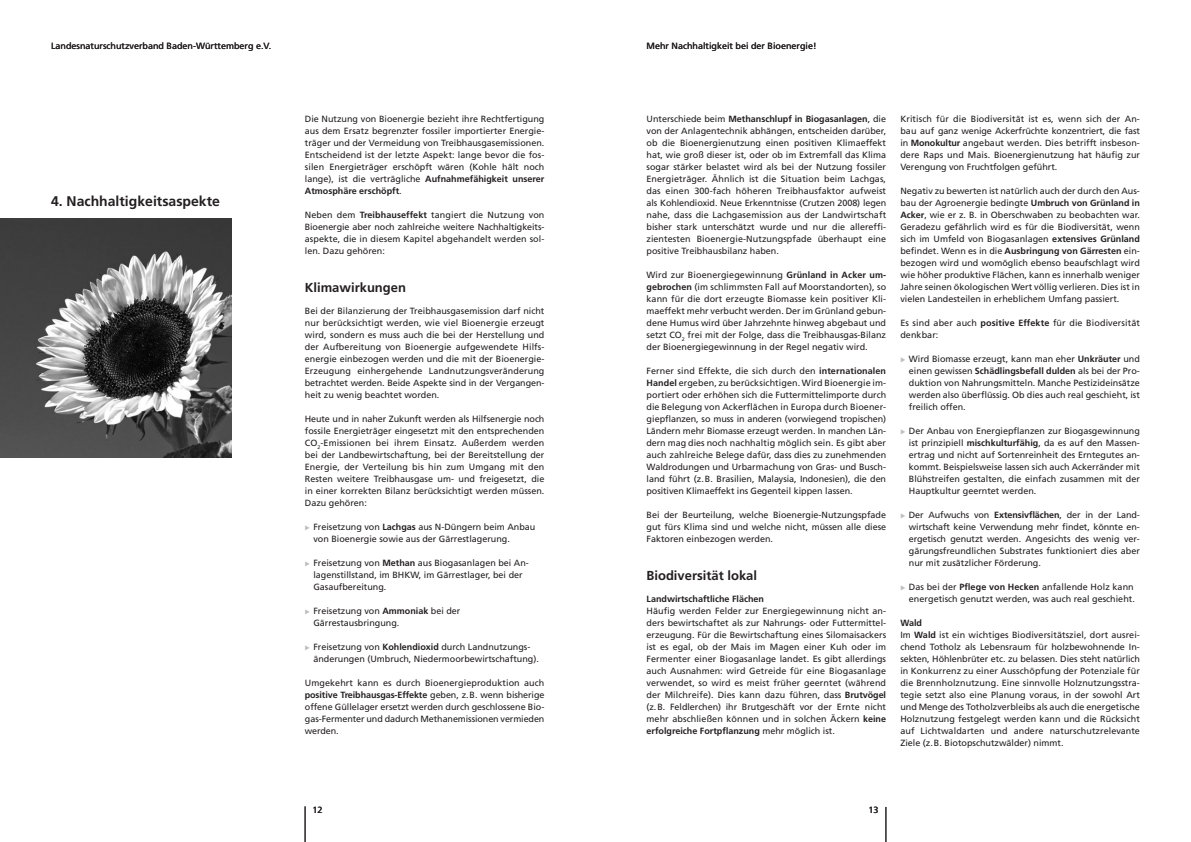
<style>
.page{position:relative;width:1191px;height:842px;background:#fff}
.page>*{position:absolute;margin:0;border:0;box-sizing:border-box;transform-origin:0 0}
.Headline_2{font:700 14px "Frutiger";color:#231f20}
.Subhead{font:700 13px "Frutiger";color:#231f20}
.Copy{font:9px/12px "Frutiger";color:#231f20;text-align:justify}
.Aufzählung{font:9px/12px "Frutiger";color:#231f20}
.Copy-2{font:700 9px "Frutiger";color:#231f20}
.s1{font-weight:700}
.s2{color:#bcbdc0}
</style>
<div class="page">
<img style="left:0;top:218px;width:231px;height:240px">
<hr style="left:885px;top:807px;width:1px;height:35px;background:#231f20">
<hr style="left:305px;top:806px;width:1px;height:36px;background:#231f20">
<p class="Copy" style="left:51px;top:40px;width:222px">Landesnaturschutzverband Baden-Württemberg e.V.</p>
<p class="Copy" style="left:646px;top:40px;width:172px">Mehr Nachhaltigkeit bei der Bioenergie!</p>
<p class="Headline_2" style="left:51px;top:193px;width:170px">4. Nachhaltigkeitsaspekte</p>
<p class="Copy" style="left:305px;top:113px;width:241px">Die Nutzung von Bioenergie bezieht ihre Rechtfertigung aus dem Ersatz begrenzter fossiler importierter Energie&shy;träger und der Vermeidung von Treibhausgasemissionen.<br>Entscheidend ist der letzte Aspekt: lange bevor die fos&shy;silen Energieträger erschöpft wären (Kohle hält noch lange), ist die verträgliche <span class="s1">Aufnahmefähigkeit unserer Atmosphäre erschöpft</span>.</p>
<p class="Copy" style="left:305px;top:209px;width:241px">Neben dem <span class="s1">Treibhauseffekt</span> tangiert die Nutzung von Bioenergie aber noch zahlreiche weitere Nachhaltigkeits&shy;aspekte, die in diesem Kapitel abgehandelt werden sol&shy;len. Dazu gehören:</p>
<p class="Subhead" style="left:305px;top:280px;width:103px">Klimawirkungen</p>
<p class="Copy" style="left:305px;top:305px;width:241px">Bei der Bilanzierung der Treibhausgasemission darf nicht nur berücksichtigt werden, wie viel Bioenergie erzeugt wird, sondern es muss auch die bei der Herstellung und der Aufbereitung von Bioenergie aufgewendete Hilfs&shy;energie einbezogen werden und die mit der Bioenergie-Erzeugung einhergehende Landnutzungsveränderung betrachtet werden. Beide Aspekte sind in der Vergangen&shy;heit zu wenig beachtet worden.</p>
<p class="Copy" style="left:305px;top:413px;width:241px">Heute und in naher Zukunft werden als Hilfsenergie noch fossile Energieträger eingesetzt mit den entsprechenden CO<sub>2</sub>-Emissionen bei ihrem Einsatz. Außerdem werden bei der Landbewirtschaftung, bei der Bereitstellung der Energie, der Verteilung bis hin zum Umgang mit den Resten weitere Treibhausgase um- und freigesetzt, die in einer korrekten Bilanz berücksichtigt werden müssen.<br>Dazu gehören:</p>
<p class="Aufzählung" style="left:313px;top:521px;width:224px;text-indent:-9px"><span class="s2">◆</span> Freisetzung von <span class="s1">Lachgas</span> aus N-Düngern beim Anbau von Bioenergie sowie aus der Gärrestlagerung.</p>
<p class="Aufzählung" style="left:313px;top:557px;width:217px;text-indent:-9px"><span class="s2">◆</span> Freisetzung von <span class="s1">Methan</span> aus Biogasanlagen bei An&shy;lagenstillstand, im BHKW, im Gärrestlager, bei der<br>Gasaufbereitung.</p>
<p class="Aufzählung" style="left:313px;top:605px;width:149px;text-indent:-9px"><span class="s2">◆</span> Freisetzung von <span class="s1">Ammoniak</span> bei der<br>Gärrestausbringung.</p>
<p class="Aufzählung" style="left:313px;top:641px;width:227px;text-indent:-9px"><span class="s2">◆</span> Freisetzung von <span class="s1">Kohlendioxid</span> durch Landnutzungs&shy;änderungen (Umbruch, Niedermoorbewirtschaftung).</p>
<p class="Copy" style="left:305px;top:677px;width:241px">Umgekehrt kann es durch Bioenergieproduktion auch <span class="s1">positive Treibhausgas-Effekte</span> geben, z.B. wenn bisherige offene Güllelager ersetzt werden durch geschlossene Bio&shy;gas-Fermenter und dadurch Methanemissionen vermieden werden.</p>
<p class="Copy" style="left:646px;top:113px;width:241px">Unterschiede beim <span class="s1">Methanschlupf in Biogasanlagen</span>, die von der Anlagentechnik abhängen, entscheiden darüber, ob die Bioenergienutzung einen positiven Klimaeffekt hat, wie groß dieser ist, oder ob im Extremfall das Klima sogar stärker belastet wird als bei der Nutzung fossiler Energieträger. Ähnlich ist die Situation beim Lachgas, das einen 300-fach höheren Treibhausfaktor aufweist als Kohlendioxid. Neue Erkenntnisse (Crutzen 2008) legen nahe, dass die Lachgasemission aus der Landwirtschaft bisher stark unterschätzt wurde und nur die allereffi&shy;zientesten Bioenergie-Nutzungspfade überhaupt eine positive Treibhausbilanz haben.</p>
<p class="Copy" style="left:646px;top:269px;width:241px">Wird zur Bioenergiegewinnung <span class="s1">Grünland in Acker um&shy;gebrochen</span> (im schlimmsten Fall auf Moorstandorten), so kann für die dort erzeugte Biomasse kein positiver Kli&shy;maeffekt mehr verbucht werden. Der im Grünland gebun&shy;dene Humus wird über Jahrzehnte hinweg abgebaut und setzt CO<sub>2</sub> frei mit der Folge, dass die Treibhausgas-Bilanz der Bioenergiegewinnung in der Regel negativ wird.</p>
<p class="Copy" style="left:646px;top:365px;width:241px">Ferner sind Effekte, die sich durch den <span class="s1">internationalen Handel</span> ergeben, zu berücksichtigen. Wird Bioenergie im&shy;portiert oder erhöhen sich die Futtermittelimporte durch die Belegung von Ackerflächen in Europa durch Bioener&shy;giepflanzen, so muss in anderen (vorwiegend tropischen)<br>Ländern mehr Biomasse erzeugt werden. In manchen Län&shy;dern mag dies noch nachhaltig möglich sein. Es gibt aber auch zahlreiche Belege dafür, dass dies zu zunehmenden Waldrodungen und Urbarmachung von Gras- und Busch&shy;land führt (z.B. Brasilien, Malaysia, Indonesien), die den positiven Klimaeffekt ins Gegenteil kippen lassen.</p>
<p class="Copy" style="left:646px;top:509px;width:241px">Bei der Beurteilung, welche Bioenergie-Nutzungspfade gut fürs Klima sind und welche nicht, müssen alle diese Faktoren einbezogen werden.</p>
<p class="Subhead" style="left:646px;top:568px;width:112px">Biodiversität lokal</p>
<p class="Copy-2" style="left:646px;top:594px;width:119px">Landwirtschaftliche Flächen</p>
<p class="Copy" style="left:646px;top:605px;width:241px">Häufig werden Felder zur Energiegewinnung nicht an&shy;ders bewirtschaftet als zur Nahrungs- oder Futtermittel&shy;erzeugung. Für die Bewirtschaftung eines Silomaisackers ist es egal, ob der Mais im Magen einer Kuh oder im Fermenter einer Biogasanlage landet. Es gibt allerdings auch Ausnahmen: wird Getreide für eine Biogasanlage verwendet, so wird es meist früher geerntet (während der Milchreife). Dies kann dazu führen, dass <span class="s1">Brutvögel </span>(z.B. Feldlerchen) ihr Brutgeschäft vor der Ernte nicht mehr abschließen können und in solchen Äckern <span class="s1">keine erfolgreiche Fortpflanzung</span> mehr möglich ist.</p>
<p class="Copy" style="left:900px;top:113px;width:241px">Kritisch für die Biodiversität ist es, wenn sich der An&shy;bau auf ganz wenige Ackerfrüchte konzentriert, die fast in <span class="s1">Monokultur</span> angebaut werden. Dies betrifft insbeson&shy;dere Raps und Mais. Bioenergienutzung hat häufig zur Verengung von Fruchtfolgen geführt.</p>
<p class="Copy" style="left:900px;top:185px;width:241px">Negativ zu bewerten ist natürlich auch der durch den Aus&shy;bau der Agroenergie bedingte <span class="s1">Umbruch von Grünland in</span></p>
<p class="Copy" style="left:900px;top:209px;width:241px"><span class="s1">Acker</span>, wie er z. B. in Oberschwaben zu beobachten war.<br>Geradezu gefährlich wird es für die Biodiversität, wenn sich im Umfeld von Biogasanlagen <span class="s1">extensives Grünland </span>befindet. Wenn es in die <span class="s1">Ausbringung von Gärresten</span> ein&shy;bezogen wird und womöglich ebenso beaufschlagt wird wie höher produktive Flächen, kann es innerhalb weniger Jahre seinen ökologischen Wert völlig verlieren. Dies ist in vielen Landesteilen in erheblichem Umfang passiert.</p>
<p class="Copy" style="left:900px;top:317px;width:241px">Es sind aber auch <span class="s1">positive Effekte</span> für die Biodiversität denkbar:</p>
<p class="Aufzählung" style="left:909px;top:353px;width:233px;text-align:justify;text-indent:-9px"><span class="s2">◆</span> Wird Biomasse erzeugt, kann man eher <span class="s1">Unkräuter</span> und einen gewissen <span class="s1">Schädlingsbefall dulden</span> als bei der Pro&shy;duktion von Nahrungsmitteln. Manche Pestizideinsätze werden also überflüssig. Ob dies auch real geschieht, ist freilich offen.</p>
<p class="Aufzählung" style="left:909px;top:425px;width:233px;text-align:justify;text-indent:-9px"><span class="s2">◆</span> Der Anbau von Energiepflanzen zur Biogasgewinnung ist prinzipiell <span class="s1">mischkulturfähig</span>, da es auf den Massen&shy;ertrag und nicht auf Sortenreinheit des Erntegutes an&shy;kommt. Beispielsweise lassen sich auch Ackerränder mit Blühstreifen gestalten, die einfach zusammen mit der Hauptkultur geerntet werden.</p>
<p class="Aufzählung" style="left:909px;top:509px;width:233px;text-align:justify;text-indent:-9px"><span class="s2">◆</span> Der Aufwuchs von <span class="s1">Extensivflächen</span>, der in der Land&shy;wirtschaft keine Verwendung mehr findet, könnte en&shy;ergetisch genutzt werden. Angesichts des wenig ver&shy;gärungsfreundlichen Substrates funktioniert dies aber nur mit zusätzlicher Förderung.</p>
<p class="Aufzählung" style="left:900px;top:581px;width:236px;text-align:right"><span class="s2">◆</span> Das bei der <span class="s1">Pflege von Hecken</span> anfallende Holz kann energetisch genutzt werden, was auch real geschieht.</p>
<p class="Copy-2" style="left:900px;top:618px;width:23px">Wald</p>
<p class="Copy" style="left:900px;top:629px;width:241px">Im <span class="s1">Wald</span> ist ein wichtiges Biodiversitätsziel, dort ausrei&shy;chend Totholz als Lebensraum für holzbewohnende In&shy;sekten, Höhlenbrüter etc. zu belassen. Dies steht natürlich in Konkurrenz zu einer Ausschöpfung der Potenziale für die Brennholznutzung. Eine sinnvolle Holznutzungsstra&shy;tegie setzt also eine Planung voraus, in der sowohl Art und Menge des Totholzverbleibs als auch die energetische Holznutzung festgelegt werden kann und die Rücksicht auf Lichtwaldarten und andere naturschutzrelevante Ziele (z.B. Biotopschutzwälder) nimmt.</p>
<p class="Copy" style="left:312px;top:804px;width:12px">12</p>
<p class="Copy" style="left:868px;top:804px;width:12px">13</p>
</div>
